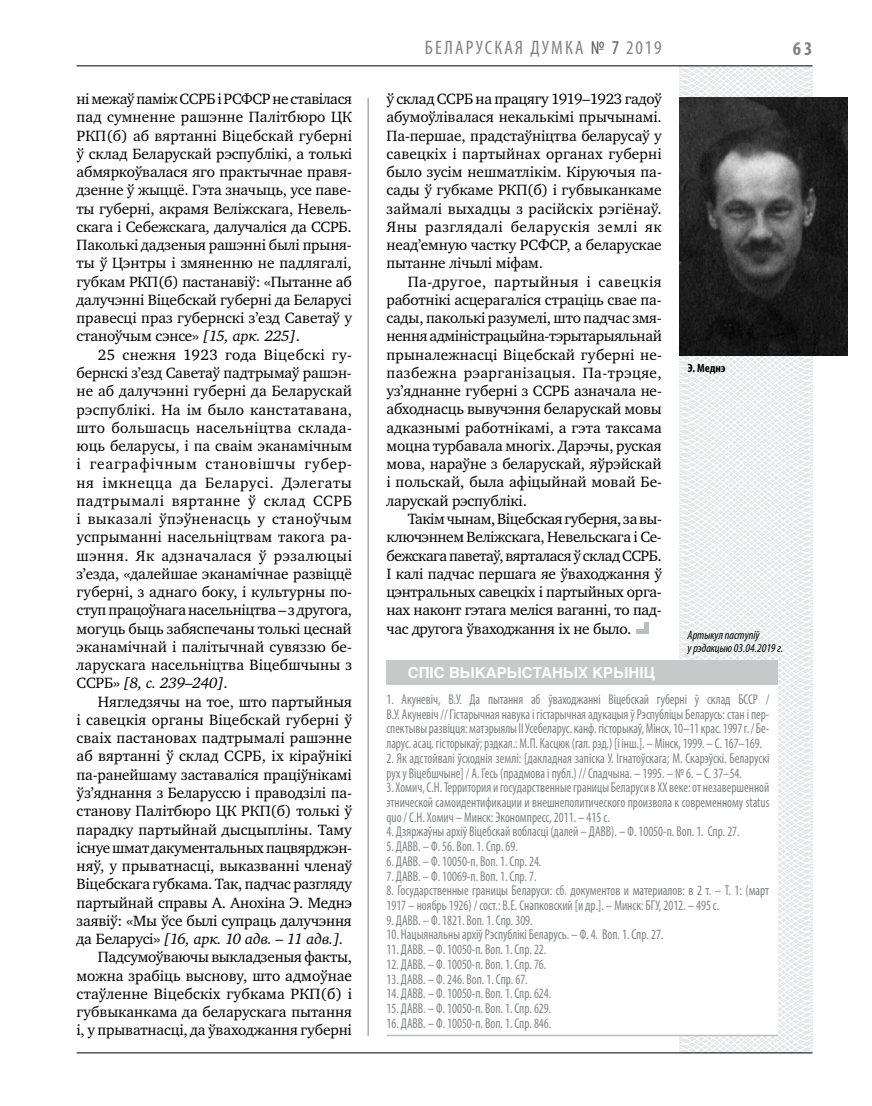
<style>
.page{position:relative;width:872px;height:1106px;background:#fff}
.page>*{position:absolute;margin:0;border:0;box-sizing:border-box;transform-origin:0 0}
.t1{font:condensed 19.5px "Myriad Pro";letter-spacing:.11em;color:#808285}
.t2{font:700 condensed 19.5px "Myriad Pro";color:#808285}
.t3{font:15.3px/18.3px "Charter C";color:#000;text-align:justify}
.t4{font:15.3px "Charter C";letter-spacing:-.025em;color:#000}
.t5{font:italic 15.3px "Charter C";letter-spacing:-.01em;color:#000}
.t6{font:15.3px "Charter C";letter-spacing:-.02em;color:#000}
.t7{font:700 15px "Helios";color:#fff}
.t8{font:condensed 14.25px/14.7px "Myriad Pro";color:#808285;text-align:justify;scale:.9 1}
.t9{font:italic condensed 12px/13.5px "Myriad Pro";color:#000}
.t10{font:700 condensed 12px "Myriad Pro";color:#000}
.s1{font-style:italic}
.s2{font-style:normal}
.s3{color:#58595b}
</style>
<div class="page">
<hr style="left:368px;top:98px;width:1px;height:938px;background:#808285">
<svg style="left:621px;top:65px;width:227px;height:989px"></svg>
<hr style="left:77px;top:65px;width:735px;height:1px;background:#000">
<hr style="left:77px;top:1052px;width:735px;height:1px;background:#000">
<div style="left:386px;top:660px;width:392px;height:23px;background:#c6c8ca"></div>
<div style="left:386px;top:684px;width:392px;height:352px;background:#fff"></div>
<hr style="left:386px;top:683px;width:392px;height:1px;background:#bcbdc0">
<hr style="left:386px;top:1034px;width:392px;height:2px;background:#bcbdc0">
<img style="left:679px;top:97px;width:169px;height:258px">
<hr style="left:644px;top:622px;width:4px;height:11px;background:#bcbdc0">
<hr style="left:636px;top:629px;width:12px;height:4px;background:#bcbdc0">
<p class="t3" style="left:77px;top:90px;width:277px">ні межаў паміж ССРБ і РСФСР не ставілася пад сумненне рашэнне Палітбюро ЦК РКП(б) аб вяртанні Віцебскай губерні ў склад Беларускай рэспублікі, а толькі абмяркоўвалася яго практычнае правя&shy;дзенне ў жыццё. Гэта значыць, усе паве&shy;ты губерні, акрамя Веліжскага, Невель&shy;скага і Себежскага, далучаліся да ССРБ.<br>Паколькі дадзеныя рашэнні былі прыня&shy;ты ў Цэнтры і змяненню не падлягалі, губкам РКП(б) пастанавіў: «Пытанне аб далучэнні Віцебскай губерні да Беларусі правесці праз губернскі з’езд Саветаў у станоўчым сэнсе» <span class="s1">[15, арк. 225]</span>.</p>
<p class="t3" style="left:77px;top:345px;width:277px;text-indent:21px">25 снежня 1923 года Віцебскі гу&shy;бернскі з’езд Саветаў падтрымаў рашэн&shy;не аб далучэнні губерні да Беларускай рэспублікі. На ім было канстатавана, што большасць насельніцтва склада&shy;юць беларусы, і па сваім эканамічным і геаграфічным становішчы губер&shy;ня імкнецца да Беларусі. Дэлегаты падтрымалі вяртанне ў склад ССРБ і выказалі ўпэўненасць у станоўчым успрыманні насельніцтвам такога ра&shy;шэння. Як адзначалася ў рэзалюцыі з’езда, «далейшае эканамічнае развіццё губерні, з аднаго боку, і культурны по&shy;ступ працоўнага насельніцтва – з другога, могуць быць забяспечаны толькі цеснай эканамічнай і палітычнай сувяззю бе&shy;ларускага насельніцтва Віцебшчыны з ССРБ» <span class="s1">[8, c. 239–240]</span>.</p>
<p class="t3" style="left:98px;top:692px;width:256px">Нягледзячы на тое, што партыйныя</p>
<p class="t3" style="left:77px;top:710px;width:277px">і савецкія органы Віцебскай губерні ў</p>
<p class="t3" style="left:77px;top:729px;width:277px">сваіх пастановах падтрымалі рашэнне</p>
<p class="t3" style="left:77px;top:747px;width:277px">аб вяртанні ў склад ССРБ, іх кіраўнікі</p>
<p class="t3" style="left:77px;top:765px;width:277px">па-ранейшаму заставаліся праціўнікамі</p>
<p class="t3" style="left:77px;top:783px;width:277px">ўз’яднання з Беларуссю і праводзілі па-</p>
<p class="t3" style="left:77px;top:802px;width:277px">станову Палітбюро ЦК РКП(б) толькі ў</p>
<p class="t3" style="left:77px;top:820px;width:277px">парадку партыйнай дысцыпліны. Таму</p>
<p class="t4" style="left:77px;top:839px;width:277px">існуе шмат дакументальных пацвярджэн-</p>
<p class="t3" style="left:77px;top:857px;width:277px">няў, у прыватнасці, выказванні членаў</p>
<p class="t3" style="left:77px;top:875px;width:277px">Віцебскага губкама. Так, падчас разгляду</p>
<p class="t3" style="left:77px;top:893px;width:277px">партыйнай справы А. Анохіна Э. Меднэ</p>
<p class="t3" style="left:77px;top:911px;width:277px">заявіў: «Мы ўсе былі супраць далучэння</p>
<p class="t5" style="left:77px;top:930px;width:269px"><span class="s2">да Беларусі»</span> [16, арк. 10 адв. – 11 адв.].</p>
<p class="t6" style="left:98px;top:948px;width:256px">Падсумоўваючы выкладзеныя факты,</p>
<p class="t3" style="left:77px;top:966px;width:277px">можна зрабіць выснову, што адмоўнае</p>
<p class="t3" style="left:77px;top:984px;width:277px">стаўленне Віцебскіх губкама РКП(б) і</p>
<p class="t3" style="left:77px;top:1003px;width:277px">губвыканкама да беларускага пытання</p>
<p class="t3" style="left:77px;top:1021px;width:277px">і, у прыватнасці, да ўваходжання губерні</p>
<p class="t1" style="left:425px;top:36px;width:238px">БЕЛАРУСКАЯ ДУМКА <span class="s3">№ 7</span> 2019</p>
<p class="t2" style="left:793px;top:37px;width:21px">63</p>
<p class="t3" style="left:386px;top:90px;width:277px">ў склад ССРБ на працягу 1919–1923 гадоў абумоўлівалася некалькімі прычынамі.<br>Па-першае, прадстаўніцтва беларусаў у савецкіх і партыйнах органах губерні было зусім нешматлікім. Кіруючыя па&shy;сады ў губкаме РКП(б) і губвыканкаме займалі выхадцы з расійскіх рэгіёнаў.<br>Яны разглядалі беларускія землі як неад’емную частку РСФСР, а беларускае пытанне лічылі міфам.</p>
<p class="t3" style="left:386px;top:272px;width:277px;text-indent:21px">Па-другое, партыйныя і савецкія работнікі асцерагаліся страціць свае па&shy;сады, паколькі разумелі, што падчас змя&shy;нення адміністрацыйна-тэрытарыяльнай прыналежнасці Віцебскай губерні не&shy;пазбежна рэарганізацыя. Па-трэцяе, уз’яднанне губерні з ССРБ азначала не&shy;абходнасць вывучэння беларускай мовы адказнымі работнікамі, а гэта таксама моцна турбавала многіх. Дарэчы, руская мова, нараўне з беларускай, яўрэйскай і польскай, была афіцыйнай мовай Бе&shy;ларускай рэспублікі.</p>
<p class="t3" style="left:386px;top:510px;width:277px;text-indent:21px">Такім чынам, Віцебская губерня, за вы&shy;ключэннем Веліжскага, Невельскага і Се&shy;бежскага паветаў, вярталася ў склад ССРБ.<br>І калі падчас першага яе ўваходжання ў цэнтральных савецкіх і партыйных орга&shy;нах наконт гэтага меліся ваганні, то пад&shy;час другога ўваходжання іх не было.</p>
<p class="t7" style="left:408px;top:664px;width:249px">Спіс выкарыстаных крыніц</p>
<p class="t8" style="left:386px;top:691px;width:427px">1. Акуневіч, В.У. Да пытання аб ўваходжанні Віцебскай губерні ў склад БССР / В.У. Акуневіч // Гістарычная навука і гістарычная адукацыя ў Рэспубліцы Беларусь: стан і пер&shy;спектывы развіцця: матэрыялы ІІ Усебеларус. канф. гісторыкаў, Мінск, 10–11 крас. 1997 г. / Бе&shy;ларус. асац. гісторыкаў; рэдкал.: М.П. Касцюк (гал. рэд.) [і інш.]. – Мінск, 1999. – С. 167–169.</p>
<p class="t8" style="left:386px;top:750px;width:427px">2. Як адстойвалі ўсходнія землі: [дакладная запіска У. Ігнатоўскага; М. Скарэўскі. Беларускі рух у Віцебшчыне] / А. Гесь (прадмова і публ.) // Спадчына. – 1995. – № 6. – С. 37–54.</p>
<p class="t8" style="left:386px;top:780px;width:427px">3. Хомич, С.Н. Территория и государственные границы Беларуси в ХХ веке: от незавершенной этнической самоидентификации и внешнеполитического произвола к современному status quo / С.Н. Хомич – Минск: Экономпресс, 2011. – 415 с.</p>
<p class="t8" style="left:386px;top:824px;width:394px">4. Дзяржаўны архіў Віцебскай вобласці (далей – ДАВВ). – Ф. 10050-п. Воп. 1. Спр. 27.</p>
<p class="t8" style="left:386px;top:839px;width:147px">5. ДАВВ. – Ф. 56. Воп. 1. Спр. 69.</p>
<p class="t8" style="left:386px;top:853px;width:174px">6. ДАВВ. – Ф. 10050-п. Воп. 1. Спр. 24.</p>
<p class="t8" style="left:386px;top:868px;width:168px">7. ДАВВ. – Ф. 10069-п. Воп. 1. Спр. 7.</p>
<p class="t8" style="left:386px;top:883px;width:427px">8. Государственные границы Беларуси: сб. документов и материалов: в 2 т. – Т. 1: (март<br>1917 – ноябрь 1926) / сост.: В.Е. Снапковский [и др.]. – Минск: БГУ, 2012. – 495 с.</p>
<p class="t8" style="left:386px;top:912px;width:164px">9. ДАВВ. – Ф. 1821. Воп. 1. Спр. 309.</p>
<p class="t8" style="left:386px;top:927px;width:309px">10. Нацыянальны архіў Рэспублікі Беларусь. – Ф. 4. Воп. 1. Спр. 27.</p>
<p class="t8" style="left:386px;top:941px;width:179px">11. ДАВВ. – Ф. 10050-п. Воп. 1. Спр. 22.</p>
<p class="t8" style="left:386px;top:956px;width:179px">12. ДАВВ. – Ф. 10050-п. Воп. 1. Спр. 76.</p>
<p class="t8" style="left:386px;top:971px;width:158px">13. ДАВВ. – Ф. 246. Воп. 1. Спр. 67.</p>
<p class="t8" style="left:386px;top:986px;width:185px">14. ДАВВ. – Ф. 10050-п. Воп. 1. Спр. 624.</p>
<p class="t8" style="left:386px;top:1000px;width:185px">15. ДАВВ. – Ф. 10050-п. Воп. 1. Спр. 629.</p>
<p class="t8" style="left:386px;top:1015px;width:185px">16. ДАВВ. – Ф. 10050-п. Воп. 1. Спр. 846.</p>
<p class="t10" style="left:687px;top:361px;width:40px">Э. Меднэ</p>
<p class="t9" style="left:687px;top:628px;width:97px">Артыкул паступіў<br>у рэдакцыю 03.04.2019 г.</p>
</div>
